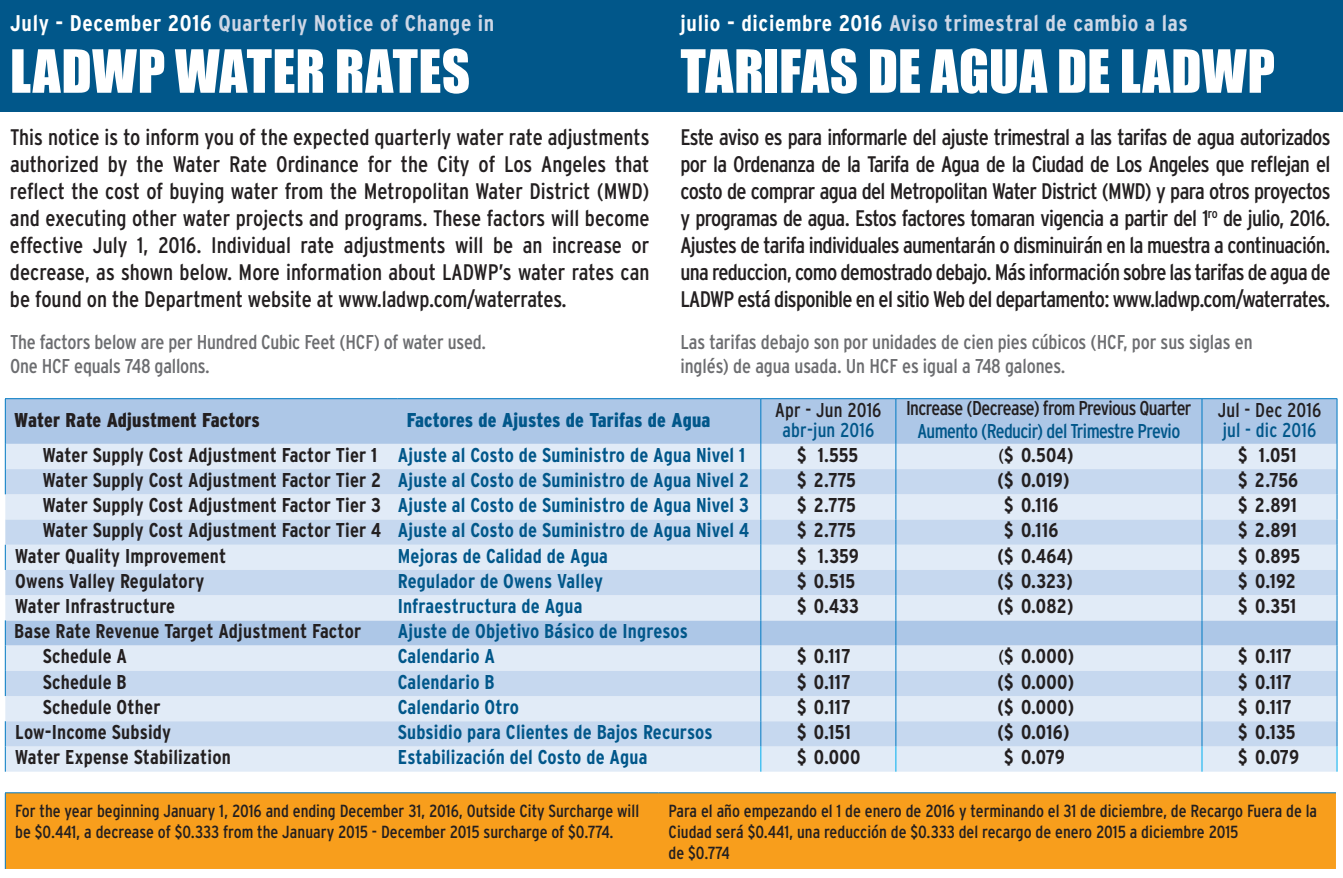
<style>
.page{position:relative;width:1343px;height:878px;background:#fff}
.page>*{position:absolute;margin:0;border:0;box-sizing:border-box;transform-origin:0 0}
.t1{font:55px "Impact";letter-spacing:.005em;color:#fff}
.t2{font:700 condensed 22.75px "Interstate";letter-spacing:.03em;color:#ced7e6}
.t3{font:condensed 22.5px/27px "Interstate";letter-spacing:-.025em;color:#231f20;text-align:justify}
.t4{font:700 condensed 20px "Interstate";letter-spacing:.01em;color:#01578a}
.t5{font:700 condensed 20px "Interstate";letter-spacing:.01em;color:#231f20}
.t6{font:condensed 20px/24px "Interstate";letter-spacing:-.01em;color:#6c6d70}
.t7{font:condensed 20px "Interstate";letter-spacing:-.03em;color:#231f20}
.t8{font:condensed 20px "Interstate";letter-spacing:-.03em;color:#01578a}
.t9{font:900 condensed 20px "Interstate";letter-spacing:.01em;color:#01578a}
.t10{font:900 condensed 20px "Interstate";letter-spacing:.01em;color:#231f20}
.t11{font:condensed 20px "Interstate";letter-spacing:.01em;color:#231f20}
.t12{font:condensed 20px "Interstate";letter-spacing:.01em;color:#01578a}
.t13{font:condensed 17.5px/21px "Interstate";color:#231f20}
.s1{color:#fff}
.s2{color:#231f20}
.s3{font-weight:400;font-size:18.75px}
</style>
<div class="page">
<div style="left:0;top:0;width:1342px;height:112px;background:#01578a"></div>
<div style="left:6px;top:399px;width:1330px;height:45px;background:#adc7e7"></div>
<div style="left:6px;top:444px;width:1330px;height:327px;background:#e1ebf7"></div>
<svg style="left:5px;top:469px;width:1331px;height:277px;background:#d0dff1"></svg>
<hr style="left:5px;top:399px;width:1px;height:45px;background:#0079c2">
<hr style="left:895px;top:399px;width:1px;height:45px;background:#0079c2">
<hr style="left:1336px;top:399px;width:1px;height:45px;background:#0079c2">
<svg style="left:5px;top:444px;width:1px;height:50px"></svg>
<svg style="left:5px;top:544px;width:1px;height:26px"></svg>
<svg style="left:5px;top:620px;width:1px;height:76px"></svg>
<hr style="left:5px;top:398px;width:393px;height:1px;background:#0079c2">
<hr style="left:398px;top:398px;width:363px;height:1px;background:#0079c2">
<hr style="left:761px;top:398px;width:135px;height:1px;background:#0079c2">
<hr style="left:1202px;top:398px;width:135px;height:1px;background:#0079c2">
<hr style="left:760px;top:399px;width:1px;height:45px;background:#0079c2">
<hr style="left:896px;top:398px;width:306px;height:1px;background:#0079c2">
<hr style="left:1201px;top:399px;width:1px;height:45px;background:#0079c2">
<svg style="left:5px;top:721px;width:1px;height:50px"></svg>
<svg style="left:760px;top:444px;width:1px;height:327px"></svg>
<svg style="left:895px;top:444px;width:1px;height:327px"></svg>
<svg style="left:1201px;top:444px;width:1px;height:327px"></svg>
<svg style="left:1336px;top:444px;width:1px;height:327px"></svg>
<div style="left:6px;top:793px;width:1329px;height:75px;background:#f89e1c"></div>
<hr style="left:5px;top:793px;width:1px;height:75px;background:#0079c2">
<hr style="left:5px;top:792px;width:653px;height:1px;background:#0079c2">
<hr style="left:658px;top:792px;width:677px;height:1px;background:#0079c2">
<p class="t2" style="left:10px;top:11px;width:486px"><span class="s1">July - December 2016</span> Quarterly Notice of Change in</p>
<h1 class="t1" style="left:10px;top:28px;width:461px">LADWP WATER RATES</h1>
<p class="t3" style="left:10px;top:123px;width:641px">This notice is to inform you of the expected quarterly water rate adjustments authorized by the Water Rate Ordinance for the City of Los Angeles that reflect the cost of buying water from the Metropolitan Water District (MWD) and executing other water projects and programs. These factors will become effective July 1, 2016. Individual rate adjustments will be an increase or decrease, as shown below. More information about LADWP’s water rates can be found on the Department website at www.ladwp.com/waterrates.</p>
<p class="t6" style="left:10px;top:329px;width:478px">The factors below are per Hundred Cubic Feet (HCF) of water used.<br>One HCF equals 748 gallons.</p>
<p class="t2" style="left:680px;top:11px;width:509px"><span class="s1">julio - diciembre 2016</span> Aviso trimestral de cambio a las</p>
<h1 class="t1" style="left:680px;top:28px;width:596px">TARIFAS DE AGUA DE LADWP</h1>
<p class="t3" style="left:680px;top:123px;width:651px">Este aviso es para informarle del ajuste trimestral a las tarifas de agua autorizados por la Ordenanza de la Tarifa de Agua de la Ciudad de Los Angeles que reflejan el costo de comprar agua del Metropolitan Water District (MWD) y para otros proyectos y programas de agua. Estos factores tomaran vigencia a partir del 1<sup>ro</sup> de julio, 2016.<br>Ajustes de tarifa individuales aumentarán o disminuirán en la muestra a continuación. una reduccion, como demostrado debajo. Más información sobre las tarifas de agua de LADWP está disponible en el sitio Web del departamento: www.ladwp.com/waterrates.</p>
<p class="t6" style="left:680px;top:329px;width:573px">Las tarifas debajo son por unidades de cien pies cúbicos (HCF, por sus siglas en inglés) de agua usada. Un HCF es igual a 748 galones.</p>
<p class="t10" style="left:14px;top:408px;width:247px">Water Rate Adjustment Factors</p>
<p class="t9" style="left:407px;top:408px;width:305px">Factores de Ajustes de Tarifas de Agua</p>
<p class="t11" style="left:775px;top:398px;width:108px">Apr - Jun 2016</p>
<p class="t12" style="left:782px;top:418px;width:93px">abr-jun 2016</p>
<p class="t7" style="left:906px;top:397px;width:287px">Increase (Decrease) from Previous Quarter</p>
<p class="t8" style="left:917px;top:420px;width:264px">Aumento (Reducir) del Trimestre Previo</p>
<p class="t11" style="left:1217px;top:398px;width:105px">Jul - Dec 2016</p>
<p class="t12" style="left:1222px;top:418px;width:95px">jul - dic 2016</p>
<p class="t4" style="left:43px;top:443px;width:704px"><span class="s2">Water Supply Cost Adjustment Factor Tier 1</span> Ajuste al Costo de Suministro de Agua Nivel 1</p>
<p class="t5" style="left:797px;top:443px;width:63px">$ 1.555</p>
<p class="t5" style="left:998px;top:443px;width:77px"><span class="s3">(</span>$ 0.504)</p>
<p class="t5" style="left:1238px;top:443px;width:60px">$ 1.051</p>
<p class="t4" style="left:43px;top:468px;width:708px"><span class="s2">Water Supply Cost Adjustment Factor Tier 2</span> Ajuste al Costo de Suministro de Agua Nivel 2</p>
<p class="t5" style="left:797px;top:468px;width:60px">$ 2.775</p>
<p class="t5" style="left:997px;top:468px;width:73px">($ 0.019)</p>
<p class="t5" style="left:1238px;top:468px;width:62px">$ 2.756</p>
<p class="t4" style="left:43px;top:494px;width:708px"><span class="s2">Water Supply Cost Adjustment Factor Tier 3</span> Ajuste al Costo de Suministro de Agua Nivel 3</p>
<p class="t5" style="left:797px;top:494px;width:60px">$ 2.775</p>
<p class="t5" style="left:1004px;top:494px;width:56px">$ 0.116</p>
<p class="t5" style="left:1238px;top:494px;width:60px">$ 2.891</p>
<p class="t4" style="left:43px;top:519px;width:708px"><span class="s2">Water Supply Cost Adjustment Factor Tier 4</span> Ajuste al Costo de Suministro de Agua Nivel 4</p>
<p class="t5" style="left:797px;top:519px;width:60px">$ 2.775</p>
<p class="t5" style="left:1004px;top:519px;width:56px">$ 0.116</p>
<p class="t5" style="left:1238px;top:519px;width:60px">$ 2.891</p>
<p class="t5" style="left:15px;top:544px;width:213px">Water Quality Improvement</p>
<p class="t4" style="left:398px;top:544px;width:212px">Mejoras de Calidad de Agua</p>
<p class="t5" style="left:797px;top:544px;width:63px">$ 1.359</p>
<p class="t5" style="left:997px;top:544px;width:77px">($ 0.464)</p>
<p class="t5" style="left:1238px;top:544px;width:64px">$ 0.895</p>
<p class="t5" style="left:15px;top:569px;width:190px">Owens Valley Regulatory</p>
<p class="t4" style="left:398px;top:569px;width:207px">Regulador de Owens Valley</p>
<p class="t5" style="left:797px;top:569px;width:60px">$ 0.515</p>
<p class="t5" style="left:997px;top:569px;width:77px">($ 0.323)</p>
<p class="t5" style="left:1238px;top:569px;width:59px">$ 0.192</p>
<p class="t5" style="left:15px;top:594px;width:161px">Water Infrastructure</p>
<p class="t4" style="left:398px;top:594px;width:186px">Infraestructura de Agua</p>
<p class="t5" style="left:797px;top:594px;width:64px">$ 0.433</p>
<p class="t5" style="left:997px;top:594px;width:77px">($ 0.082)</p>
<p class="t5" style="left:1238px;top:594px;width:60px">$ 0.351</p>
<p class="t5" style="left:14px;top:620px;width:348px">Base Rate Revenue Target Adjustment Factor</p>
<p class="t4" style="left:398px;top:620px;width:292px">Ajuste de Objetivo Básico de Ingresos</p>
<p class="t5" style="left:43px;top:645px;width:86px">Schedule A</p>
<p class="t4" style="left:398px;top:645px;width:99px">Calendario A</p>
<p class="t5" style="left:797px;top:645px;width:55px">$ 0.117</p>
<p class="t5" style="left:998px;top:645px;width:77px"><span class="s3">(</span>$ 0.000)</p>
<p class="t5" style="left:1238px;top:645px;width:55px">$ 0.117</p>
<p class="t5" style="left:43px;top:670px;width:85px">Schedule B</p>
<p class="t4" style="left:398px;top:670px;width:98px">Calendario B</p>
<p class="t5" style="left:797px;top:670px;width:55px">$ 0.117</p>
<p class="t5" style="left:997px;top:670px;width:78px">($ 0.000)</p>
<p class="t5" style="left:1238px;top:670px;width:55px">$ 0.117</p>
<p class="t5" style="left:43px;top:695px;width:119px">Schedule Other</p>
<p class="t4" style="left:398px;top:695px;width:123px">Calendario Otro</p>
<p class="t5" style="left:797px;top:695px;width:55px">$ 0.117</p>
<p class="t5" style="left:997px;top:695px;width:78px">($ 0.000)</p>
<p class="t5" style="left:1238px;top:695px;width:55px">$ 0.117</p>
<p class="t5" style="left:15px;top:720px;width:157px">Low-Income Subsidy</p>
<p class="t4" style="left:398px;top:720px;width:316px">Subsidio para Clientes de Bajos Recursos</p>
<p class="t5" style="left:797px;top:720px;width:55px">$ 0.151</p>
<p class="t5" style="left:997px;top:720px;width:73px">($ 0.016)</p>
<p class="t5" style="left:1238px;top:720px;width:59px">$ 0.135</p>
<p class="t5" style="left:15px;top:746px;width:217px">Water Expense Stabilization</p>
<p class="t4" style="left:398px;top:746px;width:251px">Estabilización del Costo de Agua</p>
<p class="t5" style="left:797px;top:746px;width:65px">$ 0.000</p>
<p class="t5" style="left:1004px;top:746px;width:62px">$ 0.079</p>
<p class="t5" style="left:1238px;top:746px;width:62px">$ 0.079</p>
<p class="t13" style="left:15px;top:800px;width:625px">For the year beginning January 1, 2016 and ending December 31, 2016, Outside City Surcharge will be $0.441, a decrease of $0.333 from the January 2015 - December 2015 surcharge of $0.774.</p>
<p class="t13" style="left:668px;top:800px;width:650px">Para el año empezando el 1 de enero de 2016 y terminando el 31 de diciembre, de Recargo Fuera de la<br>Ciudad será $0.441, una reducción de $0.333 del recargo de enero 2015 a diciembre 2015<br>de $0.774</p>
</div>
